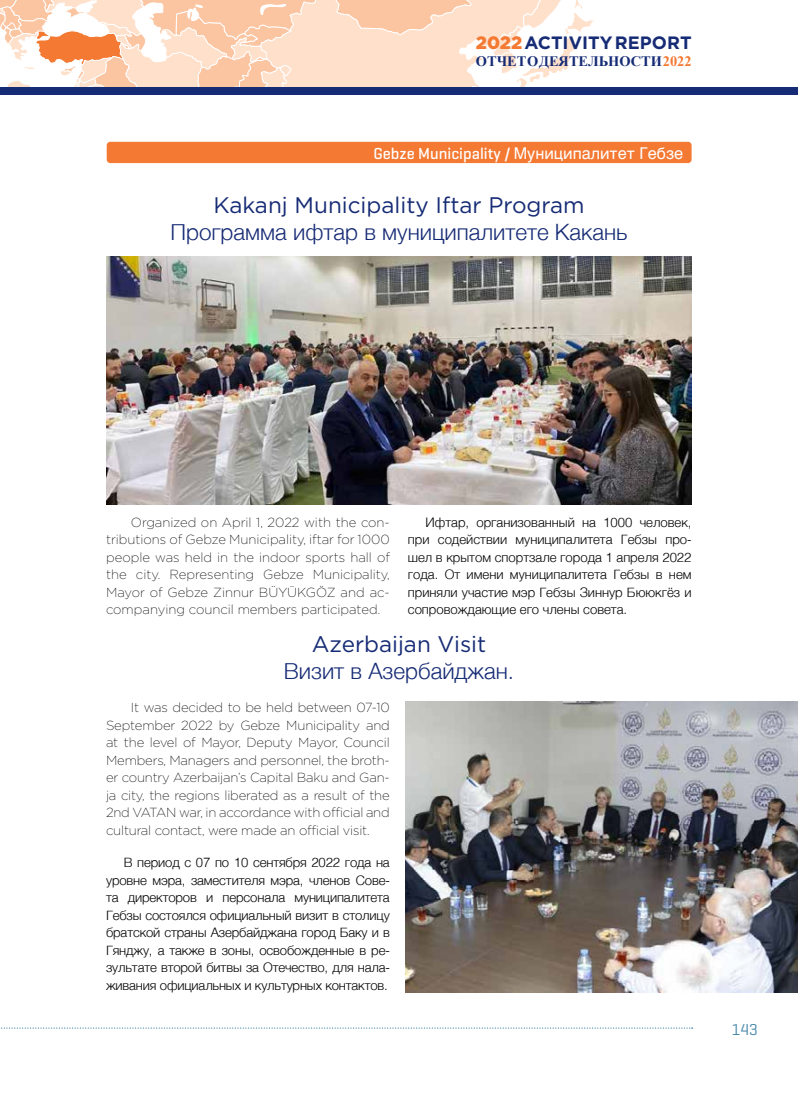
<style>
.page{position:relative;width:798px;height:1099px;background:#fff}
.page>*{position:absolute;margin:0;border:0;box-sizing:border-box;transform-origin:0 0}
.t1{font:300 22.5px "Helvetica";color:#162b75}
.t2{font:22.5px "Gotham";color:#162b75}
.t3{font:700 17.88px "Gotham";color:#162b75}
.t4{font:500 16.25px "Geogrotesque";color:#fff}
.t5{font:16px "Geogrotesque";color:#4787aa}
.t6{font:700 14.38px "Times New Roman";color:#162b75}
.t7{font:200 13.12px/17.5px "Gotham";letter-spacing:-.015em;color:#000;text-align:justify}
.t8{font:300 13.12px/17.5px "Helvetica";letter-spacing:-.005em;color:#000;text-align:justify}
.s1{font-weight:900;color:#f47932}
.s2{color:#f47932}
.s3{font-family:"Helvetica";font-weight:400}
</style>
<div class="page">
<svg style="left:0;top:0;width:797px;height:88px"></svg>
<svg style="left:1px;top:1027px;width:691px;height:1px"></svg>
<div style="left:0;top:88px;width:797px;height:7px;background:#162b75"></div>
<div style="left:107px;top:142px;width:584px;height:21px;background:#f47932;border-radius:4px"></div>
<img style="left:405px;top:702px;width:392px;height:290px">
<img style="left:106px;top:256px;width:585px;height:248px">
<h2 class="t3" style="left:475px;top:31px;width:217px"><span class="s1">2022</span> ACTIVITY REPORT</h2>
<p class="t6" style="left:475px;top:51px;width:217px">ОТЧЕТ О ДЕЯТЕЛЬНОСТИ <span class="s2">2022</span></p>
<p class="t4" style="left:373px;top:143px;width:311px">Gebze Municipality / <span class="s3">Муниципалитет Гебзе</span></p>
<h1 class="t2" style="left:213px;top:191px;width:372px">Kakanj Municipality Iftar Program</h1>
<h1 class="t1" style="left:170px;top:213px;width:458px">Программа ифтар в муниципалитете Какань</h1>
<p class="t7" style="left:106px;top:513px;width:285px;text-indent:25px">Organized on April 1, 2022 with the con&shy;tributions of Gebze Municipality, iftar for 1000 people was held in the indoor sports hall of the city. Representing Gebze Municipality, Mayor of Gebze Zinnur BÜYÜKGÖZ and ac&shy;companying council members participated.</p>
<p class="t8" style="left:407px;top:512px;width:285px;text-indent:18px">Ифтар, организованный на 1000 человек, при содействии муниципалитета Гебзы про&shy;шел в крытом спортзале города 1 апреля 2022 года. От имени муниципалитета Гебзы в нем приняли участие мэр Гебзы Зиннур Бююкгёз и сопровождающие его члены совета.</p>
<h1 class="t2" style="left:311px;top:630px;width:176px">Azerbaijan Visit</h1>
<h1 class="t1" style="left:284px;top:652px;width:232px">Визит в Азербайджан.</h1>
<p class="t7" style="left:106px;top:698px;width:285px;text-indent:25px">It was decided to be held between 07-10<br>September 2022 by Gebze Municipality and at the level of Mayor, Deputy Mayor, Council Members, Managers and personnel, the broth&shy;er country Azerbaijan’s Capital Baku and Gan&shy;ja city, the regions liberated as a result of the 2nd VATAN war, in accordance with official and cultural contact, were made an official visit.</p>
<p class="t8" style="left:106px;top:853px;width:285px;text-indent:18px">В период с 07 по 10 сентября 2022 года на уровне мэра, заместителя мэра, членов Сове&shy;та директоров и персонала муниципалитета Гебзы состоялся официальный визит в столицу братской страны Азербайджана город Баку и в Гянджу, а также в зоны, освобожденные в ре&shy;зультате второй битвы за Отечество, для нала&shy;живания официальных и культурных контактов.</p>
<p class="t5" style="left:731px;top:1019px;width:28px">143</p>
</div>
